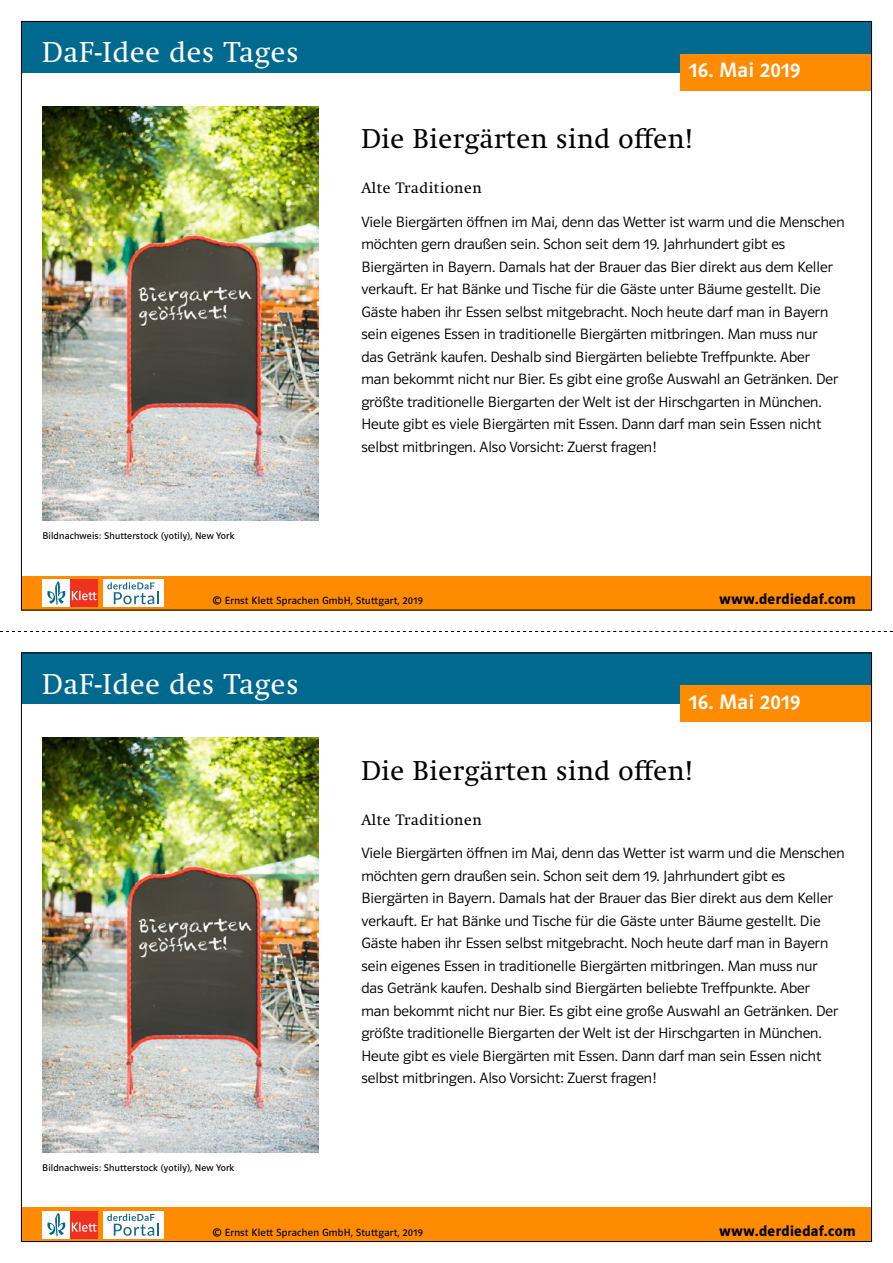
<style>
.page{position:relative;width:893px;height:1263px;background:#fff}
.page>*{position:absolute;margin:0;border:0;box-sizing:border-box;transform-origin:0 0}
.t1{font:28.5px "Klett Swift";letter-spacing:.03em;color:#fff}
._020_headline_za_15{font:27px "Klett Swift";letter-spacing:.02em;color:#000}
._001_Datum{font:21px "Polo ST11 K Krftg";letter-spacing:.02em;color:#fff}
._040_Grundschrift_za{font:15px/22.5px "Polo ST11 K Leicht";color:#000}
.t2{font:15px "Polo ST11 K Hfett";letter-spacing:.025em;color:#000}
._030_Zitat_za_15_pt{font:15px "Klett Swift";letter-spacing:.04em;color:#000}
.t3{font:10.5px "Polo ST11 K Buch";letter-spacing:.02em;color:#000}
._200_Copyright_Abbil{font:9.75px "Polo ST11 K Buch";letter-spacing:.02em;color:#000}
</style>
<div class="page">
<div style="left:21px;top:21px;width:851px;height:51px;background:#006990"></div>
<div style="left:680px;top:54px;width:192px;height:36px;background:#ff8b00"></div>
<div style="left:21px;top:576px;width:851px;height:34px;background:#ff8b00"></div>
<div style="left:103px;top:579px;width:60px;height:28px;background:#fff"></div>
<svg style="left:107px;top:582px;width:52px;height:22px"></svg>
<div style="left:43px;top:579px;width:27px;height:28px;background:#fff"></div>
<div style="left:70px;top:579px;width:28px;height:28px;background:#ef3122"></div>
<svg style="left:72px;top:591px;width:25px;height:9px"></svg>
<svg style="left:47px;top:581px;width:18px;height:24px"></svg>
<div style="left:21px;top:653px;width:851px;height:51px;background:#006990"></div>
<div style="left:680px;top:685px;width:192px;height:37px;background:#ff8b00"></div>
<div style="left:21px;top:1208px;width:851px;height:34px;background:#ff8b00"></div>
<div style="left:103px;top:1211px;width:60px;height:27px;background:#fff"></div>
<svg style="left:107px;top:1214px;width:52px;height:22px"></svg>
<div style="left:43px;top:1211px;width:27px;height:27px;background:#fff"></div>
<div style="left:70px;top:1211px;width:28px;height:27px;background:#ef3122"></div>
<svg style="left:72px;top:1222px;width:25px;height:10px"></svg>
<svg style="left:47px;top:1213px;width:18px;height:24px"></svg>
<svg style="left:0;top:631px;width:893px;height:1px"></svg>
<img style="left:43px;top:106px;width:276px;height:415px">
<img style="left:43px;top:738px;width:276px;height:414px">
<h1 class="t1" style="left:42px;top:36px;width:258px">DaF-Idee des Tages</h1>
<p class="_200_Copyright_Abbil" style="left:43px;top:530px;width:194px">Bildnachweis: Shutterstock (yotily), New York</p>
<p class="_001_Datum" style="left:689px;top:59px;width:113px">16. Mai 2019</p>
<p class="_020_headline_za_15" style="left:361px;top:123px;width:332px">Die Biergärten sind offen!</p>
<p class="_030_Zitat_za_15_pt" style="left:361px;top:179px;width:122px">Alte Traditionen</p>
<p class="_040_Grundschrift_za" style="left:361px;top:211px;width:485px">Viele Biergärten öffnen im Mai, denn das Wetter ist warm und die Menschen möchten gern draußen sein. Schon seit dem 19. Jahrhundert gibt es Biergärten in Bayern. Damals hat der Brauer das Bier direkt aus dem Keller verkauft. Er hat Bänke und Tische für die Gäste unter Bäume gestellt. Die Gäste haben ihr Essen selbst mitgebracht. Noch heute darf man in Bayern sein eigenes Essen in traditionelle Biergärten mitbringen. Man muss nur<br>das Getränk kaufen. Deshalb sind Biergärten beliebte Treffpunkte. Aber<br>man bekommt nicht nur Bier. Es gibt eine große Auswahl an Getränken. Der größte traditionelle Biergarten der Welt ist der Hirschgarten in München.<br>Heute gibt es viele Biergärten mit Essen. Dann darf man sein Essen nicht selbst mitbringen. Also Vorsicht: Zuerst fragen!</p>
<p class="t3" style="left:213px;top:595px;width:212px">© Ernst Klett Sprachen GmbH, Stuttgart, 2019</p>
<h1 class="t1" style="left:42px;top:668px;width:258px">DaF-Idee des Tages</h1>
<p class="t2" style="left:719px;top:591px;width:138px">www.derdiedaf.com</p>
<p class="_001_Datum" style="left:689px;top:690px;width:113px">16. Mai 2019</p>
<p class="_200_Copyright_Abbil" style="left:42px;top:1163px;width:194px">Bildnachweis: Shutterstock (yotily), New York</p>
<p class="_020_headline_za_15" style="left:361px;top:755px;width:332px">Die Biergärten sind offen!</p>
<p class="_030_Zitat_za_15_pt" style="left:361px;top:811px;width:122px">Alte Traditionen</p>
<p class="_040_Grundschrift_za" style="left:361px;top:842px;width:485px">Viele Biergärten öffnen im Mai, denn das Wetter ist warm und die Menschen möchten gern draußen sein. Schon seit dem 19. Jahrhundert gibt es Biergärten in Bayern. Damals hat der Brauer das Bier direkt aus dem Keller verkauft. Er hat Bänke und Tische für die Gäste unter Bäume gestellt. Die Gäste haben ihr Essen selbst mitgebracht. Noch heute darf man in Bayern sein eigenes Essen in traditionelle Biergärten mitbringen. Man muss nur<br>das Getränk kaufen. Deshalb sind Biergärten beliebte Treffpunkte. Aber<br>man bekommt nicht nur Bier. Es gibt eine große Auswahl an Getränken. Der größte traditionelle Biergarten der Welt ist der Hirschgarten in München.<br>Heute gibt es viele Biergärten mit Essen. Dann darf man sein Essen nicht selbst mitbringen. Also Vorsicht: Zuerst fragen!</p>
<p class="t3" style="left:213px;top:1226px;width:212px">© Ernst Klett Sprachen GmbH, Stuttgart, 2019</p>
<p class="t2" style="left:719px;top:1222px;width:138px">www.derdiedaf.com</p>
</div>
